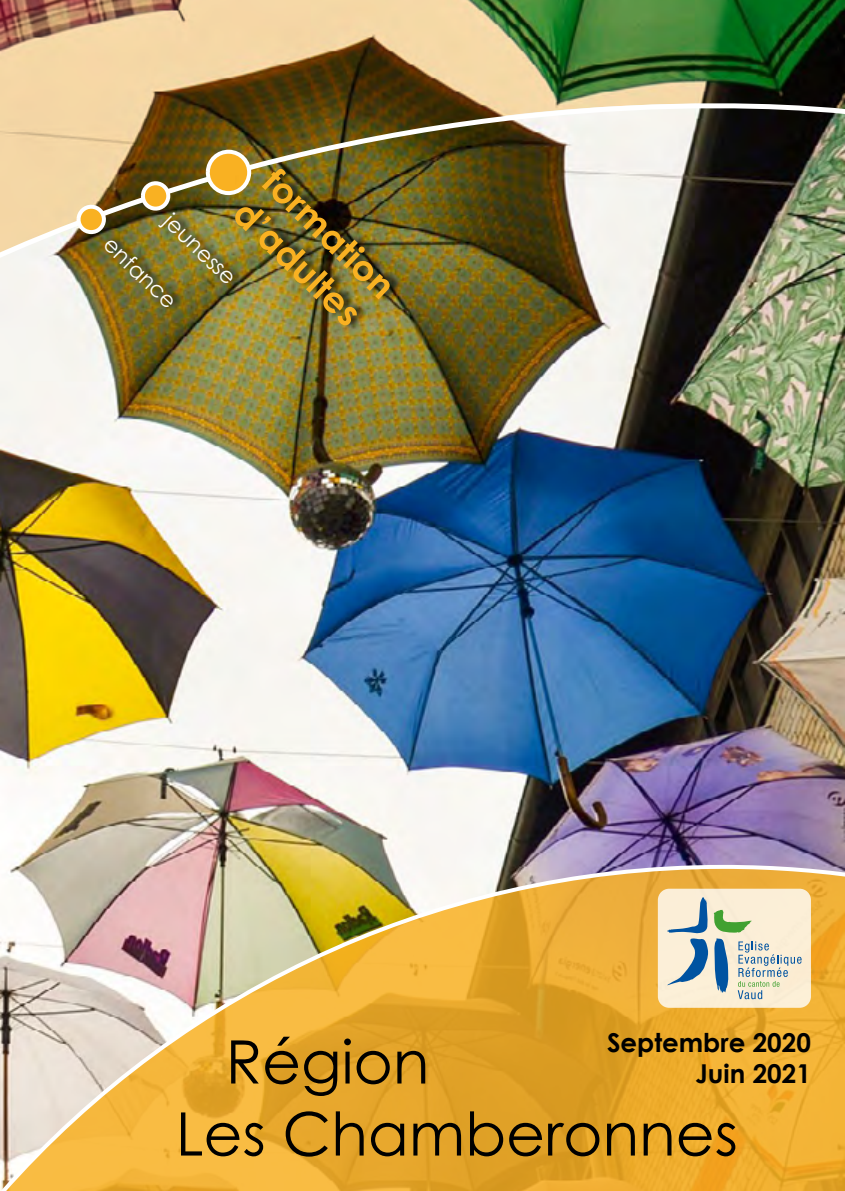
<style>
.page{position:relative;width:845px;height:1191px;background:#fff}
.page>*{position:absolute;margin:0;border:0;box-sizing:border-box;transform-origin:0 0}
.t1{font:60px/72px "Century Gothic";color:#000}
.t2{font:700 36px "Century Gothic";color:#f9b122}
.t3{font:700 26px/31.2px "Century Gothic";color:#000;text-align:right}
.t4{font:22px "Century Gothic";color:#fff}
</style>
<div class="page">
<svg style="left:0;top:1108px;width:845px;height:83px;background:#ebae39"></svg>
<img style="left:0;top:0;width:845px;height:1108px">
<div style="left:658px;top:888px;width:153px;height:119px;background:#fbeed7;border-radius:11px"></div>
<svg style="left:667px;top:897px;width:134px;height:102px"></svg>
<svg style="left:205px;top:149px;width:46px;height:46px"></svg>
<svg style="left:141px;top:181px;width:29px;height:30px"></svg>
<svg style="left:76px;top:204px;width:30px;height:30px"></svg>
<div style="left:235px;top:164px;width:165px;height:167px;background:#000;opacity:.75"></div>
<div style="left:157px;top:206px;width:86px;height:82px;background:#000;opacity:.75"></div>
<div style="left:105px;top:235px;width:78px;height:77px;background:#000;opacity:.75"></div>
<p class="t2" style="left:285px;top:160px;width:168px;rotate:44deg">formation</p>
<p class="t2" style="left:255px;top:191px;width:163px;rotate:44deg">d’adultes</p>
<p class="t4" style="left:177px;top:208px;width:93px;rotate:44deg">jeunesse</p>
<p class="t4" style="left:117px;top:231px;width:93px;rotate:44deg">enfance</p>
<p class="t3" style="left:607px;top:1026px;width:205px">Septembre 2020<br>Juin 2021</p>
<p class="t1" style="left:176px;top:1025px;width:564px;text-indent:50px">Région<br>Les Chamberonnes</p>
</div>
